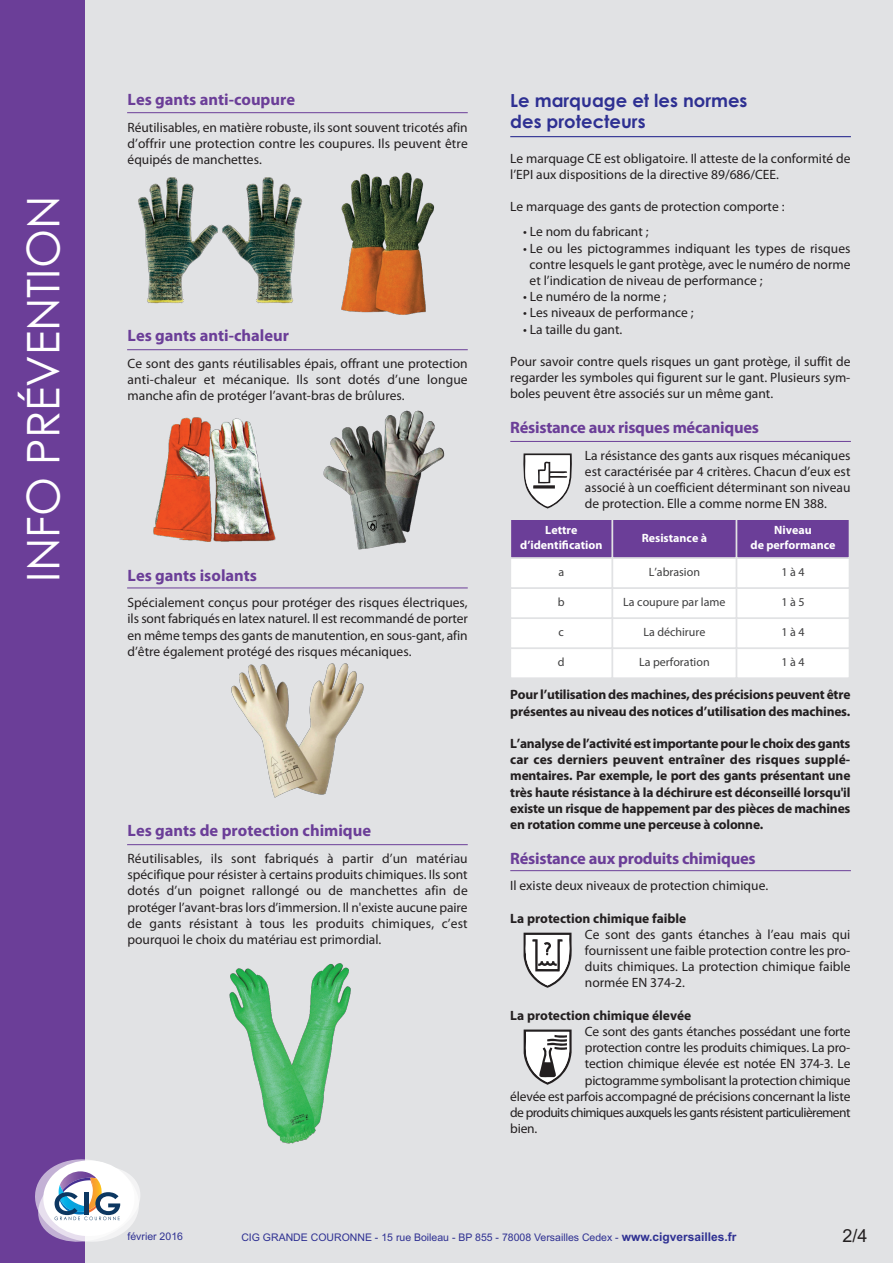
<style>
.page{position:relative;width:893px;height:1263px;background:#e1e2e4}
.page>*{position:absolute;margin:0;border:0;box-sizing:border-box;transform-origin:0 0}
.t1{font:45px "Century Gothic";color:#fff}
.t2{font:700 18px/21.6px "Century Gothic";color:#2e3092}
.t3{font:18px "Arial";color:#231f20}
.t4{font:700 16.5px "Myriad Pro";color:#6b3e98}
.t5{font:13.5px/16.2px "Myriad Pro";color:#231f20;text-align:justify}
.t6{font:700 13.5px/16.2px "Myriad Pro";letter-spacing:-.015em;color:#231f20}
.t7{font:13.5px "Myriad Pro";letter-spacing:-.045em;color:#231f20}
.t8{font:13.5px "Myriad Pro";letter-spacing:-.02em;color:#231f20}
.t9{font:12px "Myriad Pro";color:#3e3e3f}
.t10{font:700 12px/14.4px "Myriad Pro";color:#fff;text-align:center}
.t11{font:10.5px "Arial";color:#2e3092}
.s1{font-weight:700;font-size:12px}
</style>
<div class="page">
<div style="left:0;top:0;width:85px;height:1263px;background:#6b3e98"></div>
<svg style="left:35px;top:1159px;width:105px;height:83px"></svg>
<hr style="left:510px;top:136px;width:341px;height:1px;background:#2e3092">
<hr style="left:127px;top:112px;width:341px;height:1px;background:#6b3e98">
<hr style="left:127px;top:349px;width:341px;height:1px;background:#6b3e98">
<hr style="left:127px;top:588px;width:341px;height:1px;background:#6b3e98">
<hr style="left:127px;top:844px;width:341px;height:1px;background:#6b3e98">
<hr style="left:510px;top:870px;width:341px;height:1px;background:#6b3e98">
<hr style="left:510px;top:441px;width:341px;height:1px;background:#6b3e98">
<img style="left:138px;top:178px;width:165px;height:126px">
<img style="left:341px;top:172px;width:94px;height:142px">
<img style="left:153px;top:417px;width:123px;height:125px">
<img style="left:231px;top:663px;width:133px;height:135px">
<img style="left:229px;top:963px;width:122px;height:181px">
<img style="left:323px;top:410px;width:122px;height:140px">
<svg style="left:523px;top:453px;width:49px;height:55px"></svg>
<hr style="left:533px;top:485px;width:22px;height:3px;background:#231f20">
<svg style="left:524px;top:933px;width:48px;height:55px"></svg>
<svg style="left:524px;top:1029px;width:48px;height:56px"></svg>
<div style="left:511px;top:520px;width:101px;height:37px;background:#6b3e98"></div>
<div style="left:510px;top:519px;width:102px;height:39px;border:1px solid #e1e2e4"></div>
<div style="left:613px;top:520px;width:123px;height:37px;background:#6b3e98"></div>
<div style="left:612px;top:519px;width:124px;height:39px;border:1px solid #e1e2e4"></div>
<div style="left:737px;top:520px;width:112px;height:37px;background:#6b3e98"></div>
<div style="left:736px;top:519px;width:113px;height:39px;border:1px solid #e1e2e4"></div>
<div style="left:511px;top:559px;width:101px;height:28px;background:#fff"></div>
<div style="left:613px;top:559px;width:123px;height:28px;background:#fff"></div>
<div style="left:737px;top:559px;width:112px;height:28px;background:#fff"></div>
<div style="left:511px;top:589px;width:101px;height:28px;background:#fff"></div>
<div style="left:613px;top:589px;width:123px;height:28px;background:#fff"></div>
<div style="left:737px;top:589px;width:112px;height:28px;background:#fff"></div>
<div style="left:511px;top:619px;width:101px;height:28px;background:#fff"></div>
<div style="left:613px;top:619px;width:123px;height:28px;background:#fff"></div>
<div style="left:737px;top:619px;width:112px;height:28px;background:#fff"></div>
<div style="left:511px;top:649px;width:101px;height:28px;background:#fff"></div>
<div style="left:510px;top:648px;width:102px;height:30px;border:1px solid #e1e2e4"></div>
<div style="left:613px;top:649px;width:123px;height:28px;background:#fff"></div>
<div style="left:612px;top:648px;width:124px;height:30px;border:1px solid #e1e2e4"></div>
<div style="left:737px;top:649px;width:112px;height:28px;background:#fff"></div>
<div style="left:736px;top:648px;width:113px;height:30px;border:1px solid #e1e2e4"></div>
<h1 class="t1" style="left:18px;top:582px;width:387px;rotate:-90deg">INFO PRÉVENTION</h1>
<p class="t4" style="left:128px;top:94px;width:169px">Les gants anti-coupure</p>
<p class="t5" style="left:128px;top:120px;width:342px">Réutilisables, en matière robuste, ils sont souvent tricotés afin d’offrir une protection contre les coupures. Ils peuvent être équipés de manchettes.</p>
<p class="t4" style="left:128px;top:330px;width:163px">Les gants anti-chaleur</p>
<p class="t5" style="left:128px;top:356px;width:342px">Ce sont des gants réutilisables épais, offrant une protection anti-chaleur et mécanique. Ils sont dotés d’une longue manche afin de protéger l’avant-bras de brûlures.</p>
<p class="t4" style="left:128px;top:569px;width:131px">Les gants isolants</p>
<p class="t5" style="left:128px;top:596px;width:342px">Spécialement conçus pour protéger des risques électriques, ils sont fabriqués en latex naturel. Il est recommandé de porter en même temps des gants de manutention, en sous-gant, afin d’être également protégé des risques mécaniques.</p>
<p class="t4" style="left:128px;top:825px;width:245px">Les gants de protection chimique</p>
<p class="t5" style="left:128px;top:851px;width:342px">Réutilisables, ils sont fabriqués à partir d’un matériau spécifique pour résister à certains produits chimiques. Ils sont dotés d’un poignet rallongé ou de manchettes afin de protéger l’avant-bras lors d’immersion. Il n'existe aucune paire de gants résistant à tous les produits chimiques, c’est pourquoi le choix du matériau est primordial.</p>
<h2 class="t2" style="left:510px;top:90px;width:239px">Le marquage et les normes des protecteurs</h2>
<p class="t5" style="left:510px;top:151px;width:342px">Le marquage CE est obligatoire. Il atteste de la conformité de l’EPI aux dispositions de la directive 89/686/CEE.</p>
<p class="t5" style="left:510px;top:200px;width:276px">Le marquage des gants de protection comporte :</p>
<p class="t5" style="left:523px;top:225px;width:127px">• Le nom du fabricant ;</p>
<p class="t5" style="left:530px;top:241px;width:322px;text-indent:-7px">• Le ou les pictogrammes indiquant les types de risques contre lesquels le gant protège, avec le numéro de norme et l’indication de niveau de performance ;</p>
<p class="t5" style="left:523px;top:290px;width:145px">• Le numéro de la norme ;</p>
<p class="t5" style="left:523px;top:306px;width:172px">• Les niveaux de performance ;</p>
<p class="t5" style="left:523px;top:322px;width:101px">• La taille du gant.</p>
<p class="t5" style="left:510px;top:354px;width:342px">Pour savoir contre quels risques un gant protège, il suffit de regarder les symboles qui figurent sur le gant. Plusieurs sym&shy;boles peuvent être associés sur un même gant.</p>
<p class="t4" style="left:510px;top:421px;width:250px">Résistance aux risques mécaniques</p>
<p class="t5" style="left:585px;top:448px;width:267px">La résistance des gants aux risques mécaniques est caractérisée par 4 critères. Chacun d’eux est associé à un coefficient déterminant son niveau de protection. Elle a comme norme EN 388.</p>
<p class="t10" style="left:520px;top:524px;width:84px">Lettre d’identification</p>
<p class="t10" style="left:642px;top:531px;width:67px">Resistance à</p>
<p class="t10" style="left:750px;top:524px;width:86px">Niveau<br>de performance</p>
<p class="t9" style="left:558px;top:567px;width:7px">a</p>
<p class="t9" style="left:649px;top:567px;width:53px">L’abrasion</p>
<p class="t9" style="left:781px;top:567px;width:25px">1à4</p>
<p class="t9" style="left:558px;top:598px;width:8px">b</p>
<p class="t9" style="left:623px;top:598px;width:104px">La coupure par lame</p>
<p class="t9" style="left:781px;top:598px;width:25px">1à5</p>
<p class="t9" style="left:559px;top:628px;width:7px">c</p>
<p class="t9" style="left:643px;top:628px;width:64px">La déchirure</p>
<p class="t9" style="left:781px;top:628px;width:25px">1à4</p>
<p class="t9" style="left:558px;top:658px;width:8px">d</p>
<p class="t9" style="left:639px;top:658px;width:72px">La perforation</p>
<p class="t9" style="left:781px;top:658px;width:25px">1à4</p>
<p class="t6" style="left:510px;top:688px;width:342px">Pour l’utilisation des machines, des précisions peuvent être présentes au niveau des notices d’utilisation des machines.</p>
<p class="t6" style="left:510px;top:736px;width:342px;text-align:justify">L’analyse de l’activité est importante pour le choix des gants car ces derniers peuvent entraîner des risques supplé&shy;mentaires. Par exemple, le port des gants présentant une très haute résistance à la déchirure est déconseillé lorsqu'il existe un risque de happement par des pièces de machines en rotation comme une perceuse à colonne.</p>
<p class="t4" style="left:510px;top:852px;width:247px">Résistance aux produits chimiques</p>
<p class="t5" style="left:510px;top:879px;width:259px">Il existe deux niveaux de protection chimique.</p>
<p class="t6" style="left:510px;top:911px;width:178px">La protection chimique faible</p>
<p class="t5" style="left:585px;top:927px;width:267px">Ce sont des gants étanches à l’eau mais qui fournissent une faible protection contre les pro&shy;duits chimiques. La protection chimique faible normée EN 374-2.</p>
<p class="t6" style="left:510px;top:1008px;width:183px">La protection chimique élevée</p>
<p class="t5" style="left:585px;top:1024px;width:267px">Ce sont des gants étanches possédant une forte</p>
<p class="t5" style="left:585px;top:1041px;width:267px">protection contre les produits chimiques. La pro-</p>
<p class="t5" style="left:585px;top:1057px;width:267px">tection chimique élevée est notée EN 374-3. Le</p>
<p class="t8" style="left:585px;top:1075px;width:267px">pictogramme symbolisant la protection chimique</p>
<p class="t5" style="left:510px;top:1089px;width:342px">élevée est parfois accompagné de précisions concernant la liste</p>
<p class="t7" style="left:510px;top:1107px;width:342px">de produits chimiques auxquels les gants résistent particulièrement</p>
<p class="t5" style="left:510px;top:1122px;width:29px">bien.</p>
<p class="t11" style="left:128px;top:1230px;width:57px">février 2016</p>
<p class="t11" style="left:241px;top:1232px;width:497px">CIG GRANDE COURONNE - 15 rue Boileau - BP 855 - 78008 Versailles Cedex - <span class="s1">www.cigversailles.fr</span></p>
<h2 class="t3" style="left:842px;top:1225px;width:27px">2/4</h2>
</div>
